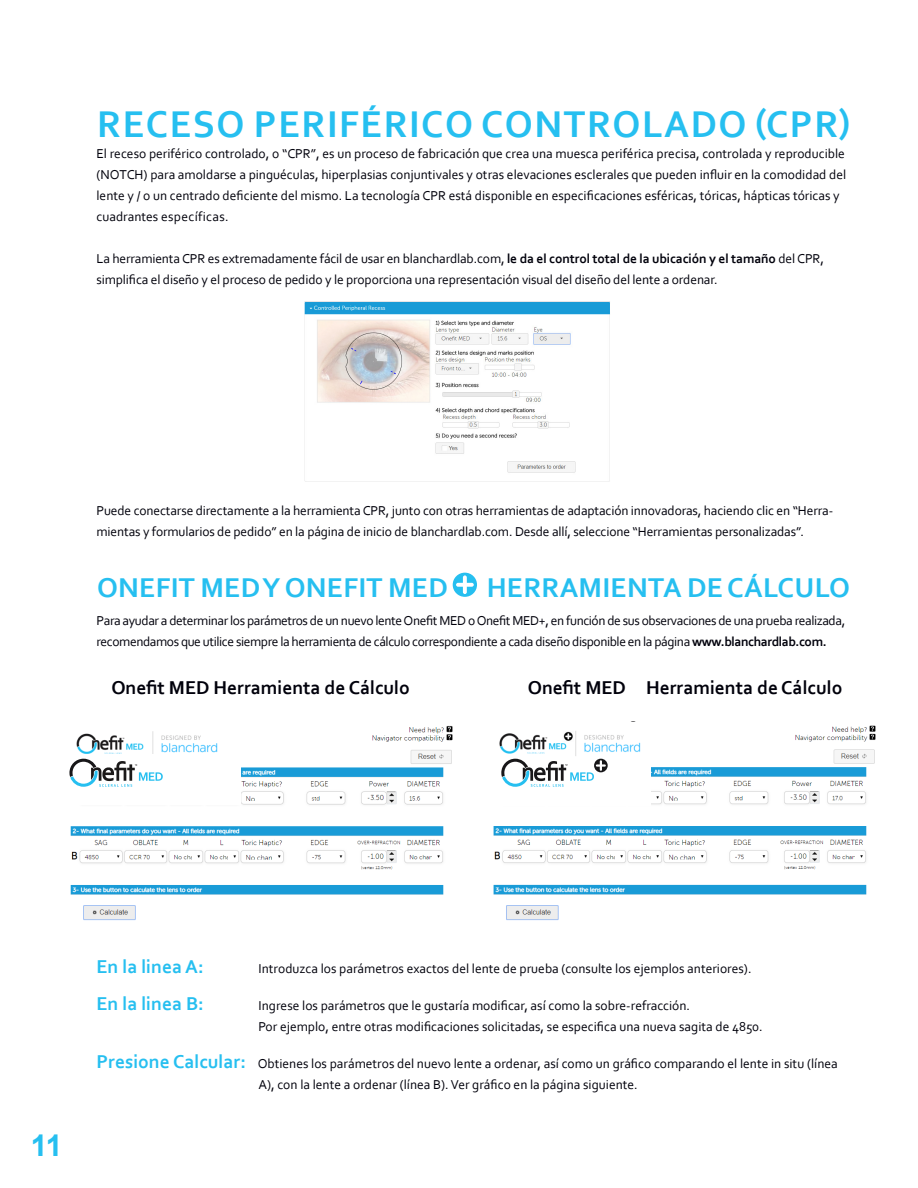
<style>
.page{position:relative;width:918px;height:1188px;background:#fff}
.page>*{position:absolute;margin:0;border:0;box-sizing:border-box;transform-origin:0 0}
.t1{font:700 39px "Corbel";letter-spacing:.04em;color:#26bff0}
.t2{font:700 30px "Arial";color:#26bff0}
.t3{font:700 28.5px "Corbel";letter-spacing:.01em;color:#26bff0}
.t4{font:700 19.5px "Corbel";color:#00000b}
.t5{font:700 19.5px "Corbel";color:#26bff0}
.t6{font:13.5px/21px "Corbel";color:#00000b}
.t7{font:13.5px/21px "Corbel";letter-spacing:-.03em;color:#00000b}
.s1{font-weight:700}
.s2{font-weight:700;font-size:19.5px;color:#26bff0}
</style>
<div class="page">
<svg style="left:453px;top:573px;width:24px;height:24px"></svg>
<img style="left:305px;top:302px;width:305px;height:179px">
<img style="left:70px;top:725px;width:383px;height:196px">
<div style="left:54px;top:754px;width:186px;height:50px;background:#fff"></div>
<svg style="left:69px;top:759px;width:94px;height:28px"></svg>
<img style="left:493px;top:725px;width:383px;height:196px">
<div style="left:490px;top:761px;width:161px;height:44px;background:#fff"></div>
<svg style="left:594px;top:759px;width:14px;height:13px"></svg>
<svg style="left:501px;top:759px;width:105px;height:28px"></svg>
<p class="t1" style="left:97px;top:100px;width:754px">RECESO PERIFÉRICO CONTROLADO (CPR)</p>
<p class="t6" style="left:97px;top:143px;width:751px">El receso periférico controlado, o “CPR”, es un proceso de fabricación que crea una muesca periférica precisa, controlada y reproducible (NOTCH) para amoldarse a pinguéculas, hiperplasias conjuntivales y otras elevaciones esclerales que pueden influir en la comodidad del lente y / o un centrado deficiente del mismo. La tecnología CPR está disponible en especificaciones esféricas, tóricas, hápticas tóricas y cuadrantes específicas.</p>
<p class="t6" style="left:97px;top:248px;width:729px">La herramienta CPR es extremadamente fácil de usar en blanchardlab.com, <span class="s1">le da el control total de la ubicación y el tamaño</span> del CPR, simplifica el diseño y el proceso de pedido y le proporciona una representación visual del diseño del lente a ordenar.</p>
<p class="t6" style="left:97px;top:500px;width:738px">Puede conectarse directamente a la herramienta CPR, junto con otras herramientas de adaptación innovadoras, haciendo clic en “Herra&shy;mientas y formularios de pedido” en la página de inicio de blanchardlab.com. Desde allí, seleccione “Herramientas personalizadas”.</p>
<p class="t3" style="left:97px;top:570px;width:352px">ONEFIT MED Y ONEFIT MED</p>
<p class="t3" style="left:487px;top:570px;width:365px">HERRAMIENTA DE CÁLCULO</p>
<p class="t7" style="left:97px;top:609px;width:750px">Para ayudar a determinar los parámetros de un nuevo lente Onefit MED o Onefit MED+, en función de sus observaciones de una prueba realizada, recomendamos que utilice siempre la herramienta de cálculo correspondiente a cada diseño disponible en la página <span class="s1">www.blanchardlab.com.</span></p>
<p class="t4" style="left:111px;top:675px;width:300px">Onefit MED Herramienta de Cálculo</p>
<p class="t4" style="left:528px;top:675px;width:316px">Onefit MED Herramienta de Cálculo</p>
<p class="t2" style="left:31px;top:1126px;width:33px">11</p>
<p class="t5" style="left:97px;top:955px;width:109px">En la linea A:</p>
<p class="t6" style="left:259px;top:958px;width:495px">Introduzca los parámetros exactos del lente de prueba (consulte los ejemplos anteriores).</p>
<p class="t5" style="left:97px;top:992px;width:109px">En la linea B:</p>
<p class="t6" style="left:259px;top:995px;width:506px">Ingrese los parámetros que le gustaría modificar, así como la sobre-refracción.<br>Por ejemplo, entre otras modificaciones solicitadas, se especifica una nueva sagita de 4850.</p>
<p class="t6" style="left:259px;top:1053px;width:581px;text-indent:-162px"><span class="s2">Presione Calcular:</span> Obtienes los parámetros del nuevo lente a ordenar, así como un gráfico comparando el lente in situ (línea<br>A), con la lente a ordenar (línea B). Ver gráfico en la página siguiente.</p>
</div>
